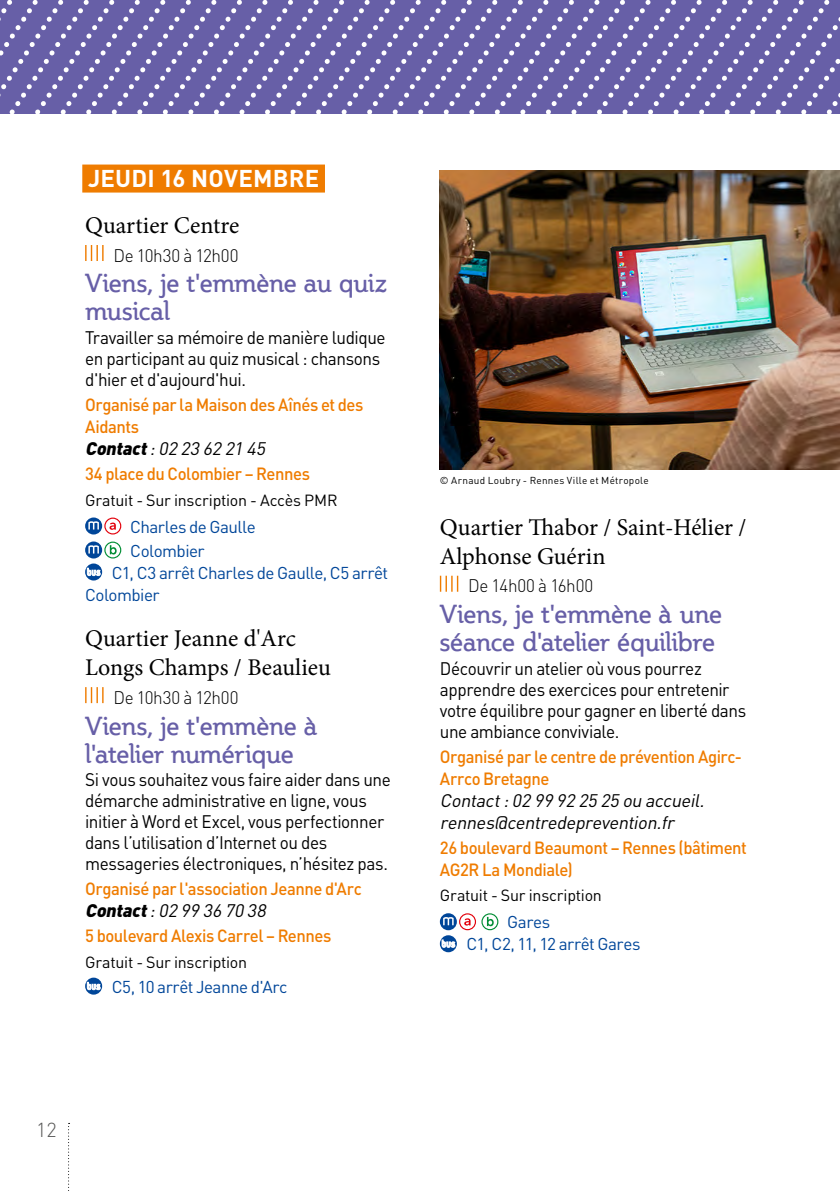
<style>
.page{position:relative;width:840px;height:1191px;background:#fff}
.page>*{position:absolute;margin:0;border:0;box-sizing:border-box;transform-origin:0 0}
.t1{font:26px/28px "Steinem";letter-spacing:-.01em;color:#675fa7}
.t2{font:24px/28.8px "Minion Pro";color:#000}
.t3{font:700 24px "DIN Pro";letter-spacing:.005em;color:#fff}
.t4{font:300 20px "DIN Pro";color:#565655}
.t5{font:18px/21px "DIN Pro";letter-spacing:-.025em;color:#000;scale:.95 1}
.t6{font:italic 18px/22px "DIN Pro";color:#000}
.t7{font:300 18px "DIN Pro";letter-spacing:-.01em;color:#000;scale:.95 1}
.t8{font:500 17.6px/22px "DIN Pro";letter-spacing:-.025em;color:#ef7c00;scale:.95 1}
.t9{font:17px/22px "DIN Pro";letter-spacing:-.03em;color:#004699}
.t10{font:16px "DIN Pro";letter-spacing:-.015em;color:#000}
.t11{font:10px "DIN Pro";letter-spacing:.03em;color:#000}
.s1{font-weight:900}
</style>
<div class="page">
<svg style="left:455px;top:0;width:37px;height:113px;background:#746daf"></svg>
<svg style="left:379px;top:0;width:76px;height:113px;background:#746daf"></svg>
<svg style="left:353px;top:0;width:26px;height:113px;background:#746daf"></svg>
<svg style="left:0;top:0;width:353px;height:113px;background:#746dae"></svg>
<svg style="left:492px;top:0;width:348px;height:113px;background:#756daf"></svg>
<svg style="left:68px;top:1123px;width:2px;height:68px"></svg>
<div style="left:82px;top:164px;width:243px;height:28px;background:#ef7c00"></div>
<svg style="left:85px;top:245px;width:19px;height:16px"></svg>
<svg style="left:85px;top:687px;width:19px;height:16px"></svg>
<svg style="left:85px;top:517px;width:17px;height:17px"></svg>
<svg style="left:88px;top:517px;width:33px;height:17px"></svg>
<svg style="left:85px;top:541px;width:17px;height:17px"></svg>
<svg style="left:88px;top:541px;width:33px;height:17px"></svg>
<svg style="left:85px;top:563px;width:17px;height:17px"></svg>
<svg style="left:87px;top:568px;width:13px;height:8px"></svg>
<svg style="left:85px;top:977px;width:17px;height:17px"></svg>
<svg style="left:87px;top:982px;width:13px;height:8px"></svg>
<svg style="left:439px;top:576px;width:20px;height:16px"></svg>
<svg style="left:439px;top:913px;width:17px;height:17px"></svg>
<svg style="left:443px;top:916px;width:10px;height:9px"></svg>
<svg style="left:459px;top:913px;width:39px;height:17px"></svg>
<svg style="left:439px;top:935px;width:17px;height:17px"></svg>
<svg style="left:441px;top:939px;width:14px;height:8px"></svg>
<img style="left:439px;top:170px;width:400px;height:299px">
<h2 class="t3" style="left:88px;top:158px;width:232px">JEUDI 16 NOVEMBRE</h2>
<h2 class="t2" style="left:85px;top:211px;width:156px">Quartier Centre</h2>
<p class="t7" style="left:113px;top:241px;width:133px">De 10h30 à 12h00</p>
<h1 class="t1" style="left:85px;top:270px;width:302px">Viens, je t'emmène au quiz musical</h1>
<p class="t5" style="left:85px;top:325px;width:317px">Travailler sa mémoire de manière ludique en participant au quiz musical : chansons d'hier et d'aujourd'hui.</p>
<p class="t8" style="left:85px;top:392px;width:294px">Organisé par la Maison des Aînés et des<br>Aidants</p>
<p class="t6" style="left:85px;top:436px;width:186px"><span class="s1">Contact</span>:0223622145</p>
<p class="t8" style="left:85px;top:461px;width:238px">34 place du Colombier – Rennes</p>
<p class="t10" style="left:85px;top:487px;width:254px">Gratuit - Sur inscription - Accès PMR</p>
<p class="t9" style="left:130px;top:513px;width:127px;line-height:24px">Charles de Gaulle<br>Colombier</p>
<p class="t9" style="left:85px;top:560px;width:304px;text-indent:27px">C1, C3 arrêt Charles de Gaulle, C5 arrêt<br>Colombier</p>
<h2 class="t2" style="left:85px;top:624px;width:247px">Quartier Jeanne d'Arc<br>Longs Champs / Beaulieu</h2>
<p class="t7" style="left:113px;top:683px;width:133px">De 10h30 à 12h00</p>
<h1 class="t1" style="left:85px;top:712px;width:234px">Viens, je t'emmène à l'atelier numérique</h1>
<p class="t5" style="left:85px;top:767px;width:323px">Si vous souhaitez vous faire aider dans une démarche administrative en ligne, vous initier à Word et Excel, vous perfectionner dans l’utilisation d’Internet ou des messageries électroniques, n’hésitez pas.</p>
<p class="t8" style="left:85px;top:876px;width:292px">Organisé par l'association Jeanne d'Arc</p>
<p class="t6" style="left:85px;top:898px;width:186px"><span class="s1">Contact</span>:0299367038</p>
<p class="t8" style="left:85px;top:923px;width:260px">5 boulevard Alexis Carrel – Rennes</p>
<p class="t10" style="left:85px;top:949px;width:163px">Gratuit - Sur inscription</p>
<p class="t9" style="left:112px;top:973px;width:177px">C5, 10 arrêt Jeanne d'Arc</p>
<p class="t11" style="left:439px;top:472px;width:210px">© Arnaud Loubry - Rennes Ville et Métropole</p>
<h2 class="t2" style="left:439px;top:513px;width:308px">Quartier Thabor / Saint-Hélier /<br>Alphonse Guérin</h2>
<p class="t7" style="left:468px;top:572px;width:133px">De 14h00 à 16h00</p>
<h1 class="t1" style="left:439px;top:600px;width:283px">Viens, je t'emmène à une séance d'atelier équilibre</h1>
<p class="t5" style="left:439px;top:656px;width:324px">Découvrir un atelier où vous pourrez apprendre des exercices pour entretenir votre équilibre pour gagner en liberté dans une ambiance conviviale.</p>
<p class="t8" style="left:439px;top:743px;width:319px">Organisé par le centre de prévention Agirc-<br>Arrco Bretagne</p>
<p class="t6" style="left:439px;top:787px;width:270px">Contact:0299922525ou accueil. rennes@centredeprevention.fr</p>
<p class="t8" style="left:439px;top:834px;width:324px">26 boulevard Beaumont – Rennes (bâtiment<br>AG2R La Mondiale)</p>
<p class="t10" style="left:439px;top:883px;width:163px">Gratuit - Sur inscription</p>
<p class="t9" style="left:466px;top:909px;width:175px;text-indent:41px">Gares<br>C1, C2, 11, 12 arrêt Gares</p>
<p class="t4" style="left:36px;top:1114px;width:22px">12</p>
</div>
